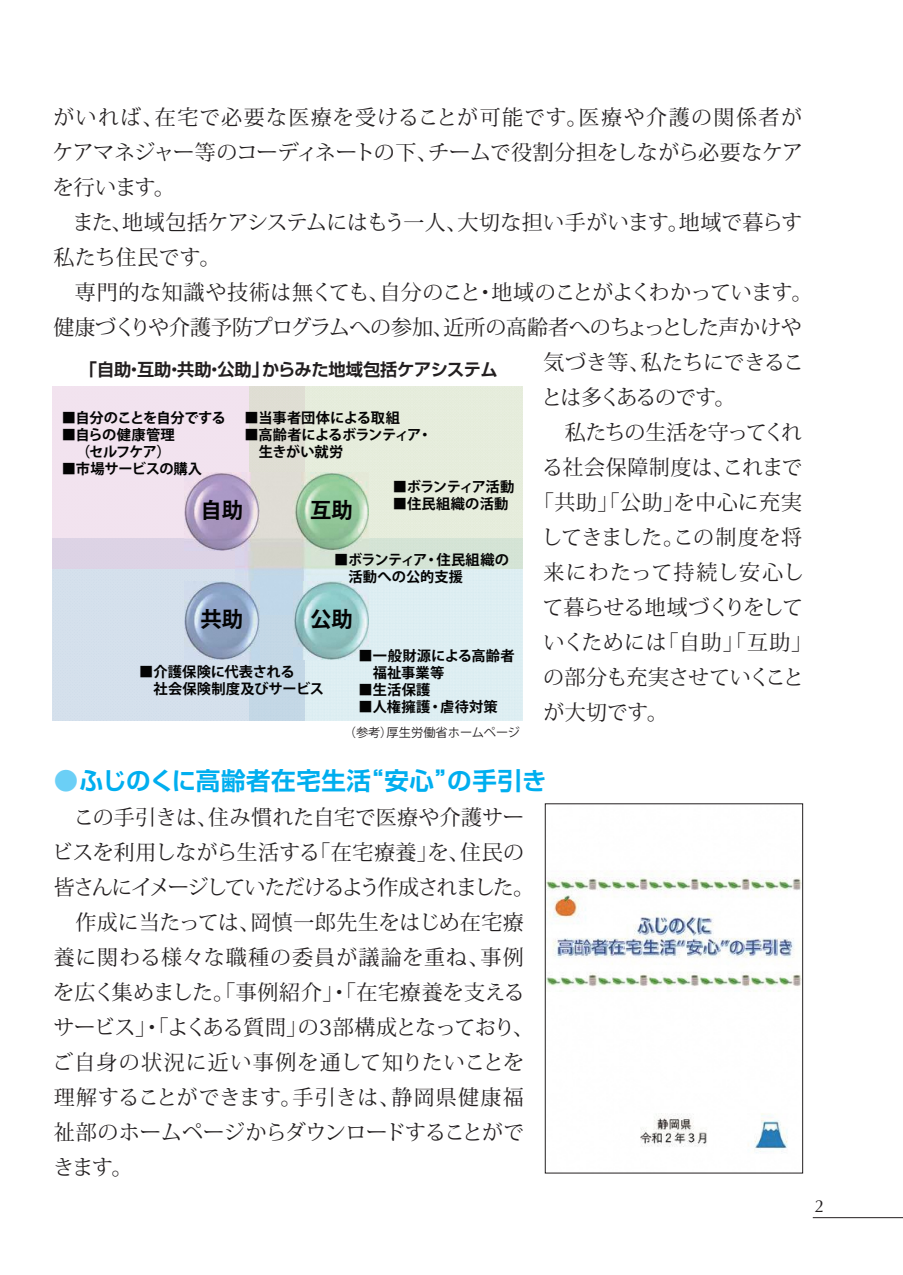
<style>
.page{position:relative;width:903px;height:1275px;background:#fff}
.page>*{position:absolute;margin:0;border:0;box-sizing:border-box;transform-origin:0 0}
.t1{font:700 24.5px "Shin Go Pro De";letter-spacing:.025em;color:#00aeef}
.t2{font:700 21.35px "Koz Go Pr 6 N";color:#030303}
.t3{font:21px/35px "Koz Min Pr 6 N";letter-spacing:-.005em;color:#231f20}
.t4{font:21px "Koz Min Pr 6 N";letter-spacing:.03em;color:#231f20}
.t5{font:21px "Koz Min Pr 6 N";letter-spacing:.015em;color:#231f20}
.t6{font:21px "Koz Min Pr 6 N";letter-spacing:.02em;color:#231f20}
.t7{font:21px "Koz Min Pr 6 N";letter-spacing:-.03em;color:#231f20}
.t8{font:21px "Koz Min Pr 6 N";letter-spacing:-.04em;color:#231f20}
.t9{font:21px "Koz Min Pr 6 N";letter-spacing:-.035em;color:#231f20}
.t10{font:21px "Koz Min Pr 6 N";letter-spacing:-.045em;color:#231f20}
.t11{font:21px "Koz Min Pr 6 N";letter-spacing:.05em;color:#231f20}
.t12{font:21px "Koz Min Pr 6 N";letter-spacing:-.07em;color:#231f20}
.t13{font:17.5px "Optima";color:#231f20}
.t14{font:700 17.15px "Shin Go Pro De";letter-spacing:-.01em;color:#231f20}
.t15{font:700 14.17px/17.2px "Koz Go Pr 6 N";letter-spacing:-.005em;color:#030303}
.t16{font:700 14.17px/17.2px "Koz Go Pr 6 N";letter-spacing:-.035em;color:#030303}
.t17{font:700 14.17px/17.2px "Koz Go Pr 6 N";letter-spacing:-.03em;color:#030303}
.t18{font:700 14.17px "Koz Go Pr 6 N";letter-spacing:-.04em;color:#030303}
.t19{font:700 14.17px "Koz Go Pr 6 N";letter-spacing:.02em;color:#030303}
.t20{font:700 14.17px "Koz Go Pr 6 N";letter-spacing:-.05em;color:#030303}
.t21{font:700 14.17px "Koz Go Pr 6 N";letter-spacing:.015em;color:#030303}
.t22{font:12.25px "Koz Go Pr 6 N";color:#231f20}
.s1{color:#6bcff6}
</style>
<div class="page">
<hr style="left:813px;top:1217px;width:90px;height:1px;background:#231f20">
<img style="left:236px;top:472px;width:132px;height:143px">
<img style="left:294px;top:581px;width:74px;height:79px">
<img style="left:185px;top:581px;width:74px;height:79px">
<img style="left:185px;top:472px;width:74px;height:78px">
<img style="left:547px;top:874px;width:254px;height:279px">
<div style="left:545px;top:803px;width:258px;height:370px;border:1px solid #231f20"></div>
<p class="t3" style="left:53px;top:100px;width:752px">がいれば、在宅で必要な医療を受けることが可能です。医療や介護の関係者がケアマネジャー等のコーディネートの下、チームで役割分担をしながら必要なケアを行います。<br>　また、地域包括ケアシステムにはもう一人、大切な担い手がいます。地域で暮らす私たち住民です。</p>
<p class="t3" style="left:75px;top:275px;width:739px">専門的な知識や技術は無くても、自分のこと・地域のことがよくわかっています。</p>
<p class="t3" style="left:53px;top:310px;width:750px">健康づくりや介護予防プログラムへの参加、近所の高齢者へのちょっとした声かけや</p>
<p class="t3" style="left:543px;top:345px;width:263px">気づき等、私たちにできるこ</p>
<p class="t12" style="left:541px;top:386px;width:196px">とは多くあるのです。</p>
<p class="t10" style="left:565px;top:421px;width:239px">私たちの生活を守ってくれ</p>
<p class="t6" style="left:542px;top:456px;width:262px">る社会保障制度は、これまで</p>
<p class="t4" style="left:533px;top:491px;width:270px">「共助」「公助」を中心に充実</p>
<p class="t7" style="left:541px;top:526px;width:262px">してきました。この制度を将</p>
<p class="t11" style="left:543px;top:561px;width:262px">来にわたって持続し安心し</p>
<p class="t8" style="left:542px;top:596px;width:262px">て暮らせる地域づくりをして</p>
<p class="t5" style="left:543px;top:631px;width:270px">いくためには「自助」「互助」</p>
<p class="t9" style="left:543px;top:666px;width:262px">の部分も充実させていくこと</p>
<p class="t3" style="left:543px;top:696px;width:126px">が大切です。</p>
<p class="t14" style="left:80px;top:355px;width:419px">「自助・互助・共助・公助」からみた地域包括ケアシステム</p>
<p class="t18" style="left:62px;top:410px;width:165px">■自分のことを自分でする</p>
<p class="t17" style="left:62px;top:426px;width:114px">■自らの健康管理　（セルフケア）</p>
<p class="t15" style="left:62px;top:461px;width:142px">■市場サービスの購入</p>
<p class="t15" style="left:245px;top:409px;width:157px">■当事者団体による取組</p>
<p class="t16" style="left:245px;top:426px;width:189px">■高齢者によるボランティア・　生きがい就労</p>
<p class="t20" style="left:393px;top:479px;width:123px">■ボランティア活動</p>
<p class="t21" style="left:393px;top:496px;width:117px">■住民組織の活動</p>
<p class="t2" style="left:200px;top:498px;width:44px">自助</p>
<p class="t2" style="left:310px;top:498px;width:44px">互助</p>
<p class="t15" style="left:334px;top:552px;width:176px">■ボランティア・住民組織の　活動への公的支援</p>
<p class="t2" style="left:200px;top:607px;width:44px">共助</p>
<p class="t2" style="left:310px;top:607px;width:44px">公助</p>
<p class="t15" style="left:139px;top:663px;width:186px">■介護保険に代表される<br>　社会保険制度及びサービス</p>
<p class="t15" style="left:358px;top:647px;width:158px">■一般財源による高齢者　福祉事業等</p>
<p class="t15" style="left:358px;top:681px;width:74px">■生活保護</p>
<p class="t19" style="left:358px;top:699px;width:141px">■人権擁護・虐待対策</p>
<p class="t22" style="left:344px;top:725px;width:177px">（参考）厚生労働省ホームページ</p>
<p class="t1" style="left:54px;top:761px;width:494px"><span class="s1">●</span>ふじのくに高齢者在宅生活“安心”の手引き</p>
<p class="t3" style="left:52px;top:800px;width:483px">　この手引きは、住み慣れた自宅で医療や介護サービスを利用しながら生活する「在宅療養」を、住民の皆さんにイメージしていただけるよう作成されました。　作成に当たっては、岡慎一郎先生をはじめ在宅療養に関わる様々な職種の委員が議論を重ね、事例を広く集めました。「事例紹介」・「在宅療養を支えるサービス」・「よくある質問」の3部構成となっており、ご自身の状況に近い事例を通して知りたいことを理解することができます。手引きは、静岡県健康福祉部のホームページからダウンロードすることができます。</p>
<p class="t13" style="left:815px;top:1196px;width:11px">2</p>
</div>
